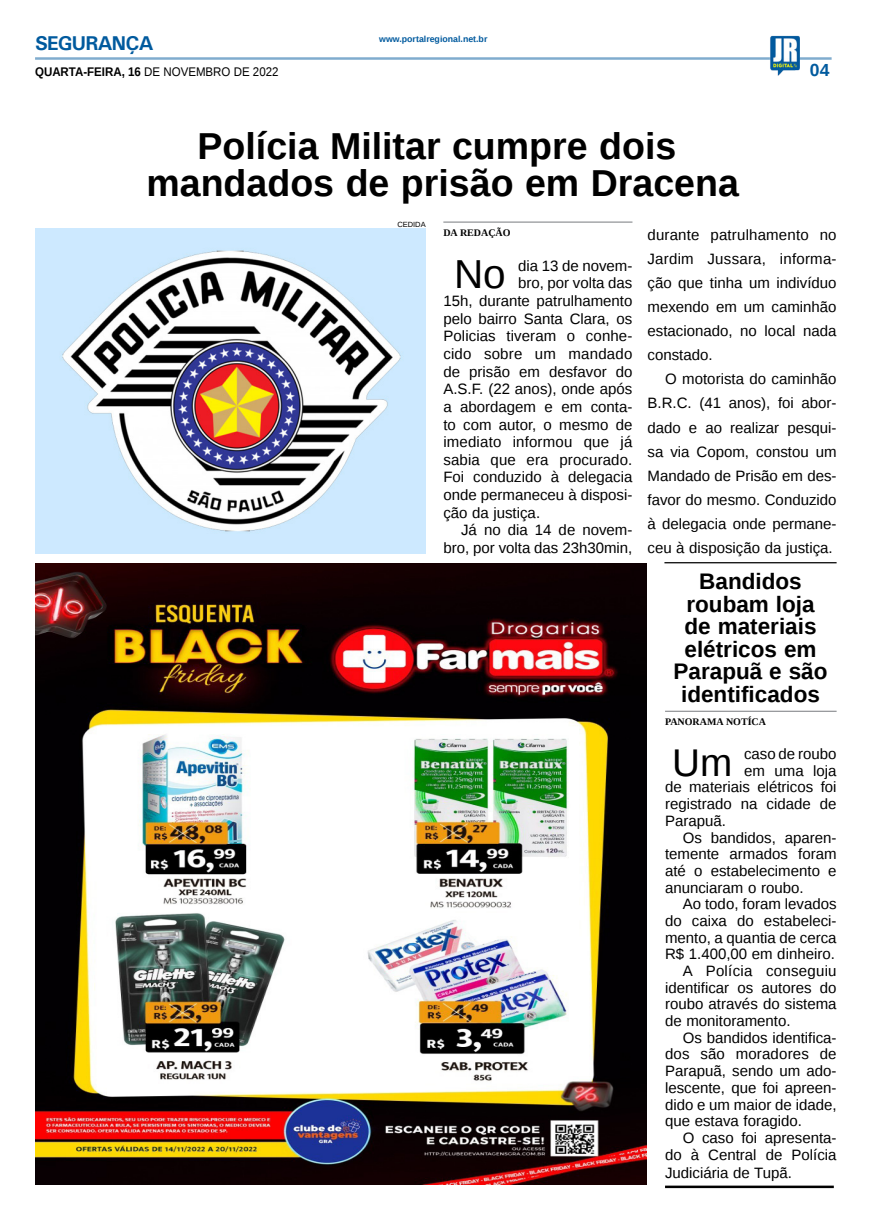
<style>
.page{position:relative;width:869px;height:1223px;background:#fff}
.page>*{position:absolute;margin:0;border:0;box-sizing:border-box;transform-origin:0 0}
.MATÉRIA{font:40.38px "Liberation Sans";color:#000}
.MATÉRIA-2{font:38.62px "Liberation Sans";color:#000}
.TÍTULO{font:700 37.5px "Liberation Sans";color:#000}
.TÍTULO-2{font:700 22.5px/22.5px "Liberation Sans";color:#000;text-align:center}
.TITULO_PG{font:700 20px "Univers";letter-spacing:-.04em;color:#005a9e}
.TÍTULO-3{font:700 17.5px "Liberation Sans";color:#005a9e}
.MATÉRIA-3{font:15px/16.6px "Liberation Sans";color:#000;text-align:justify}
.DATA_PG{font:12.5px "Liberation Sans";color:#000;scale:.92 1}
.CRÉDITO_NOME{font:700 10px "Liberation Serif";color:#000}
.DATA_PG-2{font:700 8.75px "Liberation Sans";color:#005a9e}
.CRÉDITO_FOTO{font:7.5px "Liberation Sans";color:#000}
.s1{font-weight:700}
</style>
<div class="page">
<hr style="left:35px;top:57px;width:796px;height:3px;background:#005a9e">
<img style="left:769px;top:36px;width:30px;height:40px">
<hr style="left:664px;top:1185px;width:169px;height:3px;background:#000">
<img style="left:35px;top:563px;width:611px;height:621px">
<img style="left:35px;top:229px;width:390px;height:324px">
<hr style="left:443px;top:221px;width:189px;height:2px;background:#939598">
<hr style="left:664px;top:562px;width:172px;height:1px;background:#000">
<hr style="left:664px;top:710px;width:172px;height:2px;background:#939598">
<p class="TITULO_PG" style="left:35px;top:31px;width:120px">SEGURANÇA</p>
<p class="DATA_PG" style="left:35px;top:65px;width:266px"><span class="s1">QUARTA-FEIRA, 16</span> DE NOVEMBRO DE 2022</p>
<p class="DATA_PG-2" style="left:379px;top:33px;width:110px">www.portalregional.net.br</p>
<p class="TÍTULO-3" style="left:809px;top:58px;width:21px">04</p>
<p class="TÍTULO" style="left:197px;top:120px;width:480px">Polícia Militar cumpre dois</p>
<p class="TÍTULO" style="left:146px;top:158px;width:593px">mandados de prisão em Dracena</p>
<p class="CRÉDITO_NOME" style="left:443px;top:225px;width:69px">DA REDAÇÃO</p>
<p class="MATÉRIA" style="left:454px;top:252px;width:53px">No</p>
<p class="MATÉRIA-3" style="left:518px;top:258px;width:116px">dia 13 de novem-</p>
<p class="CRÉDITO_FOTO" style="left:397px;top:220px;width:30px">CEDIDA</p>
<p class="MATÉRIA-3" style="left:647px;top:223px;width:190px;line-height:24.1px">durante patrulhamento no Jardim Jussara, informa&shy;ção que tinha um indivíduo mexendo em um caminhão estacionado, no local nada constado.</p>
<p class="MATÉRIA-3" style="left:647px;top:368px;width:190px;line-height:24.1px;text-indent:18px">O motorista do caminhão B.R.C. (41 anos), foi abor&shy;dado e ao realizar pesqui&shy;sa via Copom, constou um Mandado de Prisão em des&shy;favor do mesmo. Conduzido à delegacia onde permane&shy;ceu à disposição da justiça.</p>
<p class="TÍTULO-2" style="left:673px;top:570px;width:155px">Bandidos roubam loja de materiais elétricos em<br>Parapuã e são identificados</p>
<p class="CRÉDITO_NOME" style="left:664px;top:714px;width:102px">PANORAMA NOTÍCA</p>
<p class="MATÉRIA-2" style="left:671px;top:740px;width:62px">Um</p>
<p class="MATÉRIA-3" style="left:743px;top:746px;width:94px">caso de roubo</p>
<p class="MATÉRIA-3" style="left:518px;top:275px;width:116px">bro, por volta das</p>
<p class="MATÉRIA-3" style="left:443px;top:293px;width:190px">15h, durante patrulhamento</p>
<p class="MATÉRIA-3" style="left:443px;top:311px;width:190px">pelo bairro Santa Clara, os</p>
<p class="MATÉRIA-3" style="left:443px;top:328px;width:190px">Policias tiveram o conhe-</p>
<p class="MATÉRIA-3" style="left:443px;top:346px;width:190px">cido sobre um mandado</p>
<p class="MATÉRIA-3" style="left:443px;top:364px;width:190px">de prisão em desfavor do</p>
<p class="MATÉRIA-3" style="left:443px;top:381px;width:190px">A.S.F. (22 anos), onde após</p>
<p class="MATÉRIA-3" style="left:443px;top:399px;width:190px">a abordagem e em conta-</p>
<p class="MATÉRIA-3" style="left:443px;top:417px;width:190px">to com autor, o mesmo de</p>
<p class="MATÉRIA-3" style="left:443px;top:434px;width:190px">imediato informou que já</p>
<p class="MATÉRIA-3" style="left:443px;top:452px;width:190px">sabia que era procurado.</p>
<p class="MATÉRIA-3" style="left:443px;top:469px;width:190px">Foi conduzido à delegacia</p>
<p class="MATÉRIA-3" style="left:443px;top:487px;width:190px">onde permaneceu à disposi-</p>
<p class="MATÉRIA-3" style="left:443px;top:505px;width:98px">ção da justiça.</p>
<p class="MATÉRIA-3" style="left:443px;top:522px;width:190px;line-height:17.6px;text-align:right">Já no dia 14 de novem&shy;bro, por volta das 23h30min,</p>
<p class="MATÉRIA-3" style="left:743px;top:763px;width:94px">em uma loja</p>
<p class="MATÉRIA-3" style="left:664px;top:779px;width:173px">de materiais elétricos foi</p>
<p class="MATÉRIA-3" style="left:664px;top:796px;width:173px">registrado na cidade de</p>
<p class="MATÉRIA-3" style="left:664px;top:813px;width:62px">Parapuã.</p>
<p class="MATÉRIA-3" style="left:664px;top:829px;width:173px;text-indent:18px">Os bandidos, aparen&shy;temente armados foram até o estabelecimento e anunciaram o roubo.</p>
<p class="MATÉRIA-3" style="left:664px;top:896px;width:173px;text-indent:18px">Ao todo, foram levados do caixa do estabeleci&shy;mento, a quantia de cerca R$ 1.400,00 em dinheiro.</p>
<p class="MATÉRIA-3" style="left:664px;top:963px;width:173px;text-indent:18px">A Polícia conseguiu identificar os autores do roubo através do sistema de monitoramento.</p>
<p class="MATÉRIA-3" style="left:664px;top:1029px;width:173px;text-indent:18px">Os bandidos identifica&shy;dos são moradores de Parapuã, sendo um ado&shy;lescente, que foi apreen&shy;dido e um maior de idade, que estava foragido.</p>
<p class="MATÉRIA-3" style="left:664px;top:1129px;width:173px;line-height:17.2px;text-indent:18px">O caso foi apresenta&shy;do à Central de Polícia Judiciária de Tupã.</p>
</div>
